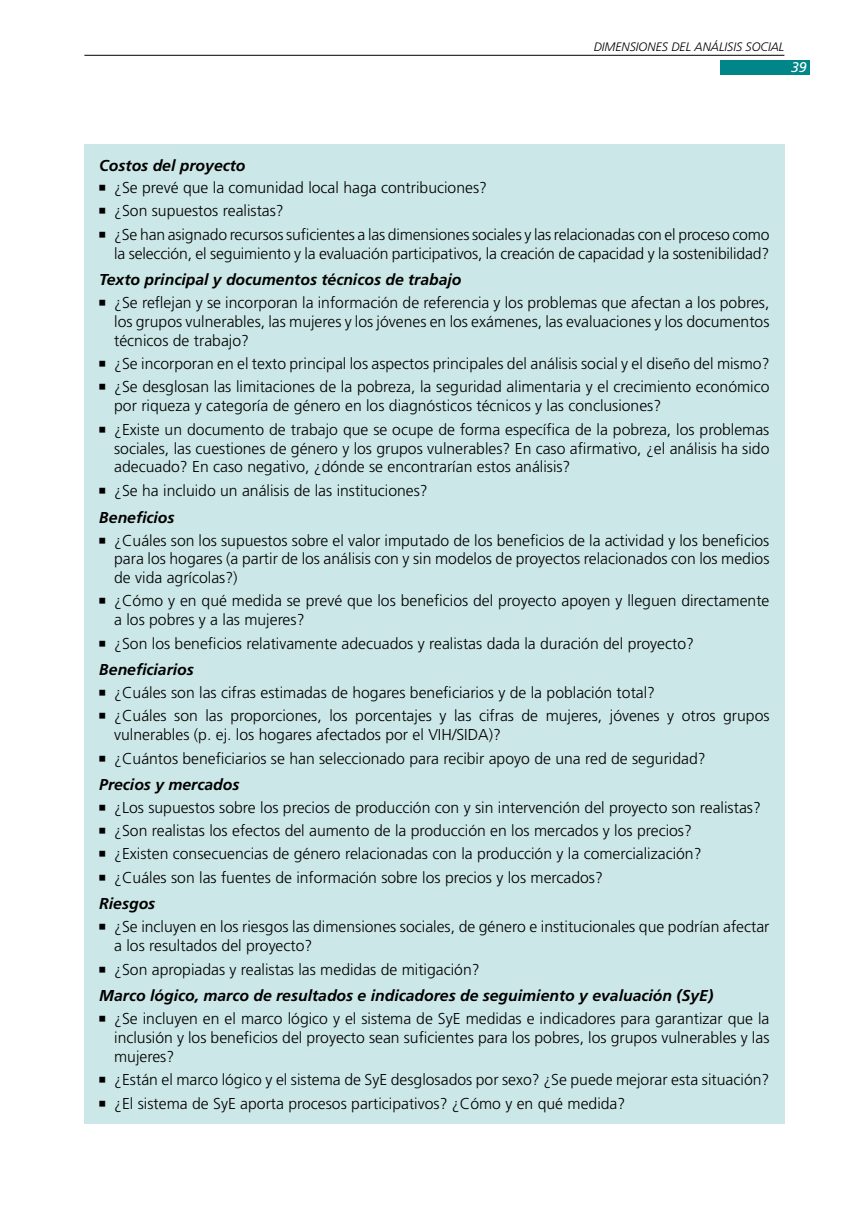
<style>
.page{position:relative;width:844px;height:1211px;background:#fff}
.page>*{position:absolute;margin:0;border:0;box-sizing:border-box;transform-origin:0 0}
.t1{font:300 15.75px/18.9px "Frutiger LT Std";color:#000}
.t2{font:italic 700 15.75px "Frutiger LT Std";color:#000}
.t3{font:italic 14px "Frutiger LT Std";color:#fff}
.t4{font:italic 300 12.25px "Frutiger LT Std";color:#000}
</style>
<div class="page">
<div style="left:719px;top:60px;width:90px;height:14px;background:#008688"></div>
<hr style="left:84px;top:55px;width:700px;height:1px;background:#000">
<div style="left:84px;top:144px;width:700px;height:979px;background:#cce7e7"></div>
<p class="t4" style="left:593px;top:40px;width:192px">DIMENSIONES DEL ANÁLISIS SOCIAL</p>
<p class="t3" style="left:791px;top:59px;width:17px">39</p>
<p class="t2" style="left:99px;top:156px;width:148px">Costos del proyecto</p>
<p class="t1" style="left:114px;top:176px;width:656px;line-height:23.4px">¿Se prevé que la comunidad local haga contribuciones?<br>¿Son supuestos realistas?<br>¿Se han asignado recursos suficientes a las dimensiones sociales y las relacionadas con el proceso como</p>
<p class="t1" style="left:114px;top:244px;width:656px">la selección, el seguimiento y la evaluación participativos, la creación de capacidad y la sostenibilidad?</p>
<p class="t2" style="left:99px;top:271px;width:364px">Texto principal y documentos técnicos de trabajo</p>
<p class="t1" style="left:114px;top:293px;width:656px;text-align:justify">¿Se reflejan y se incorporan la información de referencia y los problemas que afectan a los pobres, los grupos vulnerables, las mujeres y los jóvenes en los exámenes, las evaluaciones y los documentos técnicos de trabajo?</p>
<p class="t1" style="left:114px;top:352px;width:656px;line-height:22.9px">¿Se incorporan en el texto principal los aspectos principales del análisis social y el diseño del mismo? ¿Se desglosan las limitaciones de la pobreza, la seguridad alimentaria y el crecimiento económico</p>
<p class="t1" style="left:114px;top:393px;width:656px;line-height:23.8px">por riqueza y categoría de género en los diagnósticos técnicos y las conclusiones?<br>¿Existe un documento de trabajo que se ocupe de forma específica de la pobreza, los problemas</p>
<p class="t1" style="left:114px;top:439px;width:656px">sociales, las cuestiones de género y los grupos vulnerables? En caso afirmativo, ¿el análisis ha sido adecuado? En caso negativo, ¿dónde se encontrarían estos análisis?</p>
<p class="t1" style="left:114px;top:481px;width:315px">¿Se ha incluido un análisis de las instituciones?</p>
<p class="t2" style="left:99px;top:508px;width:77px">Beneficios</p>
<p class="t1" style="left:114px;top:531px;width:656px;text-align:justify">¿Cuáles son los supuestos sobre el valor imputado de los beneficios de la actividad y los beneficios para los hogares (a partir de los análisis con y sin modelos de proyectos relacionados con los medios de vida agrícolas?)</p>
<p class="t1" style="left:114px;top:591px;width:656px">¿Cómo y en qué medida se prevé que los beneficios del proyecto apoyen y lleguen directamente a los pobres y a las mujeres?</p>
<p class="t1" style="left:114px;top:634px;width:581px">¿Son los beneficios relativamente adecuados y realistas dada la duración del proyecto?</p>
<p class="t2" style="left:99px;top:660px;width:96px">Beneficiarios</p>
<p class="t1" style="left:114px;top:681px;width:656px;line-height:22.9px">¿Cuáles son las cifras estimadas de hogares beneficiarios y de la población total?<br>¿Cuáles son las proporciones, los porcentajes y las cifras de mujeres, jóvenes y otros grupos</p>
<p class="t1" style="left:114px;top:723px;width:593px;line-height:23.8px">vulnerables (p. ej. los hogares afectados por el VIH/SIDA)?<br>¿Cuántos beneficiarios se han seleccionado para recibir apoyo de una red de seguridad?</p>
<p class="t2" style="left:99px;top:775px;width:142px">Precios y mercados</p>
<p class="t1" style="left:114px;top:796px;width:648px;line-height:23.3px">¿Los supuestos sobre los precios de producción con y sin intervención del proyecto son realistas? ¿Son realistas los efectos del aumento de la producción en los mercados y los precios?<br>¿Existen consecuencias de género relacionadas con la producción y la comercialización?<br>¿Cuáles son las fuentes de información sobre los precios y los mercados?</p>
<p class="t2" style="left:99px;top:894px;width:57px">Riesgos</p>
<p class="t1" style="left:114px;top:917px;width:656px">¿Se incluyen en los riesgos las dimensiones sociales, de género e institucionales que podrían afectar a los resultados del proyecto?</p>
<p class="t1" style="left:114px;top:960px;width:367px">¿Son apropiadas y realistas las medidas de mitigación?</p>
<p class="t2" style="left:99px;top:986px;width:615px">Marco lógico, marco de resultados e indicadores de seguimiento y evaluación (SyE)</p>
<p class="t1" style="left:114px;top:1009px;width:656px;text-align:justify">¿Se incluyen en el marco lógico y el sistema de SyE medidas e indicadores para garantizar que la inclusión y los beneficios del proyecto sean suficientes para los pobres, los grupos vulnerables y las mujeres?</p>
<p class="t1" style="left:114px;top:1067px;width:656px;line-height:23.8px">¿Están el marco lógico y el sistema de SyE desglosados por sexo? ¿Se puede mejorar esta situación? ¿El sistema de SyE aporta procesos participativos? ¿Cómo y en qué medida?</p>
</div>
